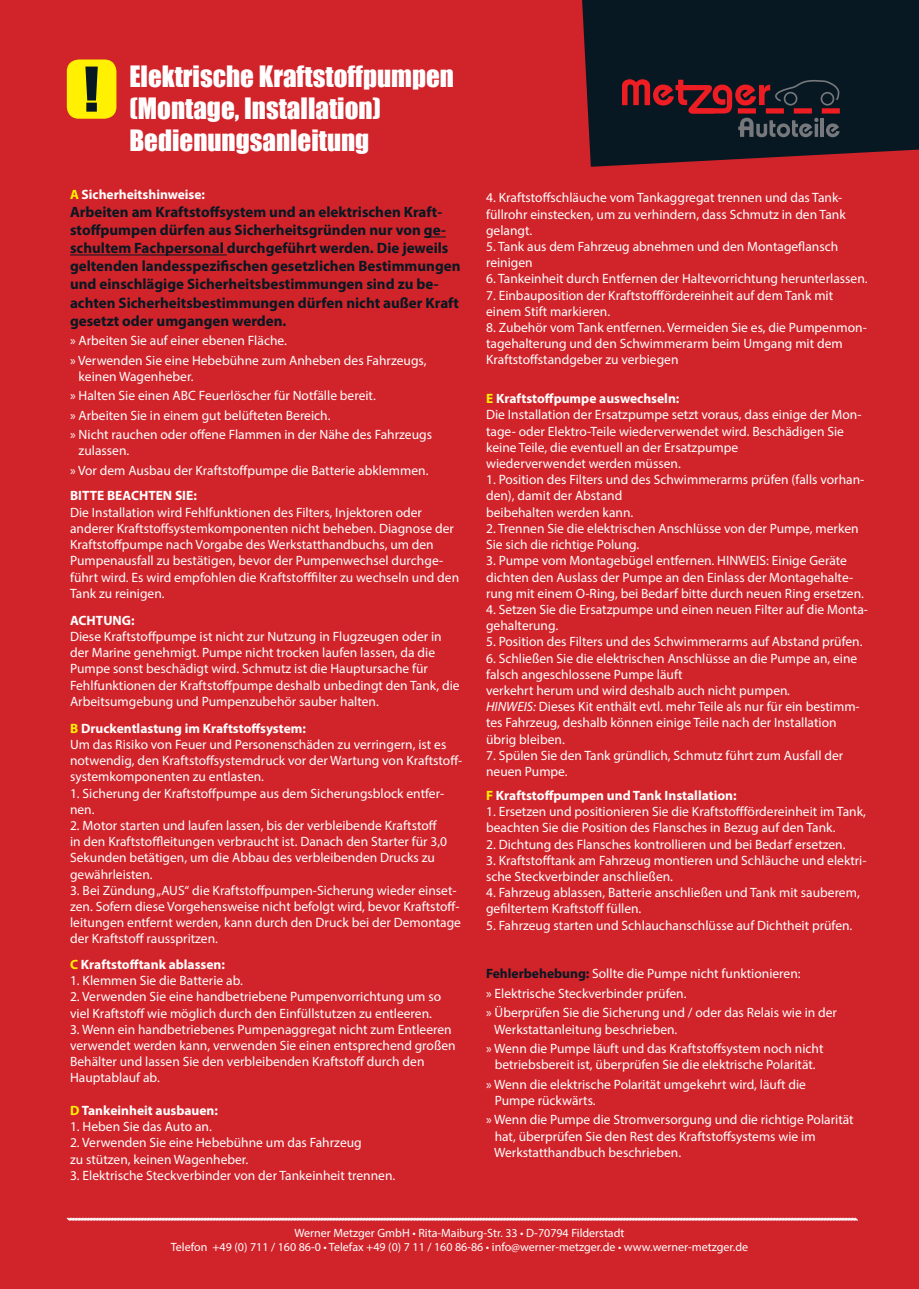
<style>
.page{position:relative;width:919px;height:1289px;background:#fff}
.page>*{position:absolute;margin:0;border:0;box-sizing:border-box;transform-origin:0 0}
.t1{font:27px/32.4px "Impact";color:#fff}
.t2{font:700 15px/18px "Myriad Pro";color:#071822}
.t3{font:13.5px/16.2px "Myriad Pro";color:#fff}
.t4{font:700 13.5px "Myriad Pro";color:#fff}
.t5{font:12px/14.4px "Myriad Pro";color:#fff;text-align:center}
.s1{color:#fff101}
.s2{font-weight:700;color:#fff101}
.s3{font-weight:700}
.s4{font-style:italic}
.s5{font-weight:700;color:#071822}
</style>
<div class="page">
<div style="left:0;top:0;width:918px;height:1288px;background:#d1232a"></div>
<svg style="left:66px;top:1217px;width:792px;height:4px;background:#eca9ab"></svg>
<svg style="left:582px;top:0;width:336px;height:167px;background:#181822"></svg>
<svg style="left:622px;top:79px;width:218px;height:58px;background:#3e212a"></svg>
<div style="left:67px;top:59px;width:49px;height:60px;background:#fff101;border-radius:12px"></div>
<svg style="left:85px;top:67px;width:13px;height:45px"></svg>
<svg style="left:424px;top:236px;width:22px;height:1px"></svg>
<hr style="left:70px;top:254px;width:157px;height:1px;background:#071822">
<h1 class="t1" style="left:129px;top:59px;width:326px">Elektrische Kraftstoffpumpen (Montage, Installation)<br>Bedienungsanleitung</h1>
<p class="t4" style="left:70px;top:186px;width:136px"><span class="s1">A</span> Sicherheitshinweise:</p>
<p class="t2" style="left:70px;top:203px;width:392px">Arbeiten am Kraftstoffsystem und an elektrischen Kraft&shy;stoffpumpen dürfen aus Sicherheitsgründen nur von ge&shy;schultem Fachpersonal durchgeführt werden. Die jeweils geltenden landesspezifischen gesetzlichen Bestimmungen und einschlägige Sicherheitsbestimmungen sind zu be&shy;achten Sicherheitsbestimmungen dürfen nicht außer Kraft gesetzt oder umgangen werden.</p>
<p class="t3" style="left:70px;top:330px;width:358px;line-height:19.5px">» Arbeiten Sie auf einer ebenen Fläche.<br>» Verwenden Sie eine Hebebühne zum Anheben des Fahrzeugs,</p>
<p class="t3" style="left:70px;top:366px;width:363px;line-height:19.5px;text-indent:9px">keinen Wagenheber.<br>» Halten Sie einen ABC Feuerlöscher für Notfälle bereit.<br>» Arbeiten Sie in einem gut belüfteten Bereich.<br>» Nicht rauchen oder offene Flammen in der Nähe des Fahrzeugs</p>
<p class="t3" style="left:70px;top:441px;width:360px;line-height:19.5px;text-indent:9px">zulassen.<br>» Vor dem Ausbau der Kraftstoffpumpe die Batterie abklemmen.</p>
<p class="t4" style="left:70px;top:487px;width:128px">BITTE BEACHTEN SIE:</p>
<p class="t3" style="left:70px;top:504px;width:390px">Die Installation wird Fehlfunktionen des Filters, Injektoren oder anderer Kraftstoffsystemkomponenten nicht beheben. Diagnose der Kraftstoffpumpe nach Vorgabe des Werkstatthandbuchs, um den Pumpenausfall zu bestätigen, bevor der Pumpenwechsel durchge&shy;führt wird. Es wird empfohlen die Kraftstofffilter zu wechseln und den Tank zu reinigen.</p>
<p class="t4" style="left:70px;top:611px;width:66px">ACHTUNG:</p>
<p class="t3" style="left:70px;top:628px;width:391px">Diese Kraftstoffpumpe ist nicht zur Nutzung in Flugzeugen oder in der Marine genehmigt. Pumpe nicht trocken laufen lassen, da die Pumpe sonst beschädigt wird. Schmutz ist die Hauptursache für Fehlfunktionen der Kraftstoffpumpe deshalb unbedingt den Tank, die Arbeitsumgebung und Pumpenzubehör sauber halten.</p>
<p class="t3" style="left:70px;top:720px;width:394px"><span class="s2">B</span> <span class="s3">Druckentlastung im Kraftstoffsystem:<br></span>Um das Risiko von Feuer und Personenschäden zu verringern, ist es notwendig, den Kraftstoffsystemdruck vor der Wartung von Kraftstoff&shy;systemkomponenten zu entlasten.</p>
<p class="t3" style="left:70px;top:784px;width:375px">1. Sicherung der Kraftstoffpumpe aus dem Sicherungsblock entfer&shy;nen.</p>
<p class="t3" style="left:70px;top:817px;width:378px">2. Motor starten und laufen lassen, bis der verbleibende Kraftstoff in den Kraftstoffleitungen verbraucht ist. Danach den Starter für 3,0<br>Sekunden betätigen, um die Abbau des verbleibenden Drucks zu gewährleisten.</p>
<p class="t3" style="left:70px;top:882px;width:392px">3. Bei Zündung „AUS“ die Kraftstoffpumpen-Sicherung wieder einset&shy;zen. Sofern diese Vorgehensweise nicht befolgt wird, bevor Kraftstoff&shy;leitungen entfernt werden, kann durch den Druck bei der Demontage der Kraftstoff rausspritzen.</p>
<p class="t4" style="left:70px;top:955px;width:156px"><span class="s1">C</span> Kraftstofftank ablassen:</p>
<p class="t3" style="left:70px;top:972px;width:174px">1. Klemmen Sie die Batterie ab.</p>
<p class="t3" style="left:70px;top:988px;width:372px">2. Verwenden Sie eine handbetriebene Pumpenvorrichtung um so viel Kraftstoff wie möglich durch den Einfüllstutzen zu entleeren.</p>
<p class="t3" style="left:70px;top:1020px;width:387px">3. Wenn ein handbetriebenes Pumpenaggregat nicht zum Entleeren verwendet werden kann, verwenden Sie einen entsprechend großen Behälter und lassen Sie den verbleibenden Kraftstoff durch den Hauptablauf ab.</p>
<p class="t4" style="left:70px;top:1101px;width:149px"><span class="s1">D</span> Tankeinheit ausbauen:</p>
<p class="t3" style="left:70px;top:1118px;width:143px">1. Heben Sie das Auto an.</p>
<p class="t3" style="left:70px;top:1134px;width:293px">2. Verwenden Sie eine Hebebühne um das Fahrzeug zu stützen, keinen Wagenheber.</p>
<p class="t3" style="left:70px;top:1166px;width:327px">3. Elektrische Steckverbinder von der Tankeinheit trennen.</p>
<p class="t3" style="left:486px;top:189px;width:361px">4. Kraftstoffschläuche vom Tankaggregat trennen und das Tank&shy;füllrohr einstecken, um zu verhindern, dass Schmutz in den Tank gelangt.</p>
<p class="t3" style="left:486px;top:238px;width:353px">5. Tank aus dem Fahrzeug abnehmen und den Montageflansch reinigen</p>
<p class="t3" style="left:486px;top:270px;width:383px">6. Tankeinheit durch Entfernen der Haltevorrichtung herunterlassen.</p>
<p class="t3" style="left:486px;top:287px;width:348px">7. Einbauposition der Kraftstofffördereinheit auf dem Tank mit einem Stift markieren.</p>
<p class="t3" style="left:486px;top:319px;width:382px">8. Zubehör vom Tank entfernen. Vermeiden Sie es, die Pumpenmon&shy;tagehalterung und den Schwimmerarm beim Umgang mit dem<br>Kraftstoffstandgeber zu verbiegen</p>
<p class="t3" style="left:486px;top:390px;width:377px"><span class="s2">E</span> <span class="s3">Kraftstoffpumpe auswechseln:<br></span>Die Installation der Ersatzpumpe setzt voraus, dass einige der Mon&shy;tage- oder Elektro-Teile wiederverwendet wird. Beschädigen Sie keine Teile, die eventuell an der Ersatzpumpe<br>wiederverwendet werden müssen.</p>
<p class="t3" style="left:486px;top:471px;width:380px">1. Position des Filters und des Schwimmerarms prüfen (falls vorhan&shy;den), damit der Abstand<br>beibehalten werden kann.</p>
<p class="t3" style="left:486px;top:520px;width:374px">2. Trennen Sie die elektrischen Anschlüsse von der Pumpe, merken<br>Sie sich die richtige Polung.</p>
<p class="t3" style="left:486px;top:552px;width:379px">3. Pumpe vom Montagebügel entfernen. HINWEIS: Einige Geräte dichten den Auslass der Pumpe an den Einlass der Montagehalte&shy;rung mit einem O-Ring, bei Bedarf bitte durch neuen Ring ersetzen.</p>
<p class="t3" style="left:486px;top:601px;width:383px">4. Setzen Sie die Ersatzpumpe und einen neuen Filter auf die Monta&shy;gehalterung.</p>
<p class="t3" style="left:486px;top:633px;width:378px">5. Position des Filters und des Schwimmerarms auf Abstand prüfen.</p>
<p class="t3" style="left:486px;top:649px;width:375px">6. Schließen Sie die elektrischen Anschlüsse an die Pumpe an, eine falsch angeschlossene Pumpe läuft<br>verkehrt herum und wird deshalb auch nicht pumpen<span class="s4">.<br>HINWEIS:</span> Dieses Kit enthält evtl. mehr Teile als nur für ein bestimm&shy;tes Fahrzeug, deshalb können einige Teile nach der Installation übrig bleiben.</p>
<p class="t3" style="left:486px;top:747px;width:359px">7. Spülen Sie den Tank gründlich, Schmutz führt zum Ausfall der neuen Pumpe.</p>
<p class="t4" style="left:486px;top:786px;width:252px"><span class="s1">F</span> Kraftstoffpumpen und Tank Installation:</p>
<p class="t3" style="left:486px;top:803px;width:381px">1. Ersetzen und positionieren Sie die Kraftstofffördereinheit im Tank, beachten Sie die Position des Flansches in Bezug auf den Tank.</p>
<p class="t3" style="left:486px;top:835px;width:361px">2. Dichtung des Flansches kontrollieren und bei Bedarf ersetzen.</p>
<p class="t3" style="left:486px;top:852px;width:382px">3. Kraftstofftank am Fahrzeug montieren und Schläuche und elektri&shy;sche Steckverbinder anschließen.</p>
<p class="t3" style="left:486px;top:884px;width:375px">4. Fahrzeug ablassen, Batterie anschließen und Tank mit sauberem, gefiltertem Kraftstoff füllen.</p>
<p class="t3" style="left:486px;top:916px;width:368px">5. Fahrzeug starten und Schlauchanschlüsse auf Dichtheit prüfen.</p>
<p class="t3" style="left:486px;top:963px;width:352px;line-height:19.5px"><span class="s5">Fehlerbehebung:</span> Sollte die Pumpe nicht funktionieren:<br>» Elektrische Steckverbinder prüfen.<br>» Überprüfen Sie die Sicherung und / oder das Relais wie in der</p>
<p class="t3" style="left:486px;top:1019px;width:339px;line-height:19.5px;text-indent:8px">Werkstattanleitung beschrieben.<br>» Wenn die Pumpe läuft und das Kraftstoffsystem noch nicht</p>
<p class="t3" style="left:486px;top:1054px;width:331px;line-height:19.5px;text-indent:9px">betriebsbereit ist, überprüfen Sie die elektrische Polarität. » Wenn die elektrische Polarität umgekehrt wird, läuft die</p>
<p class="t3" style="left:486px;top:1090px;width:369px;line-height:19.5px;text-indent:9px">Pumpe rückwärts.<br>» Wenn die Pumpe die Stromversorgung und die richtige Polarität</p>
<p class="t3" style="left:494px;top:1127px;width:323px">hat, überprüfen Sie den Rest des Kraftstoffsystems wie im<br>Werkstatthandbuch beschrieben.</p>
<p class="t5" style="left:171px;top:1225px;width:579px">Werner Metzger GmbH • Rita-Maiburg-Str. 33 • D-70794 Filderstadt<br>Telefon +49 (0) 711 / 160 86-0 • Telefax +49 (0) 7 11 / 160 86-86 • info@werner-metzger.de • www.werner-metzger.de</p>
</div>
